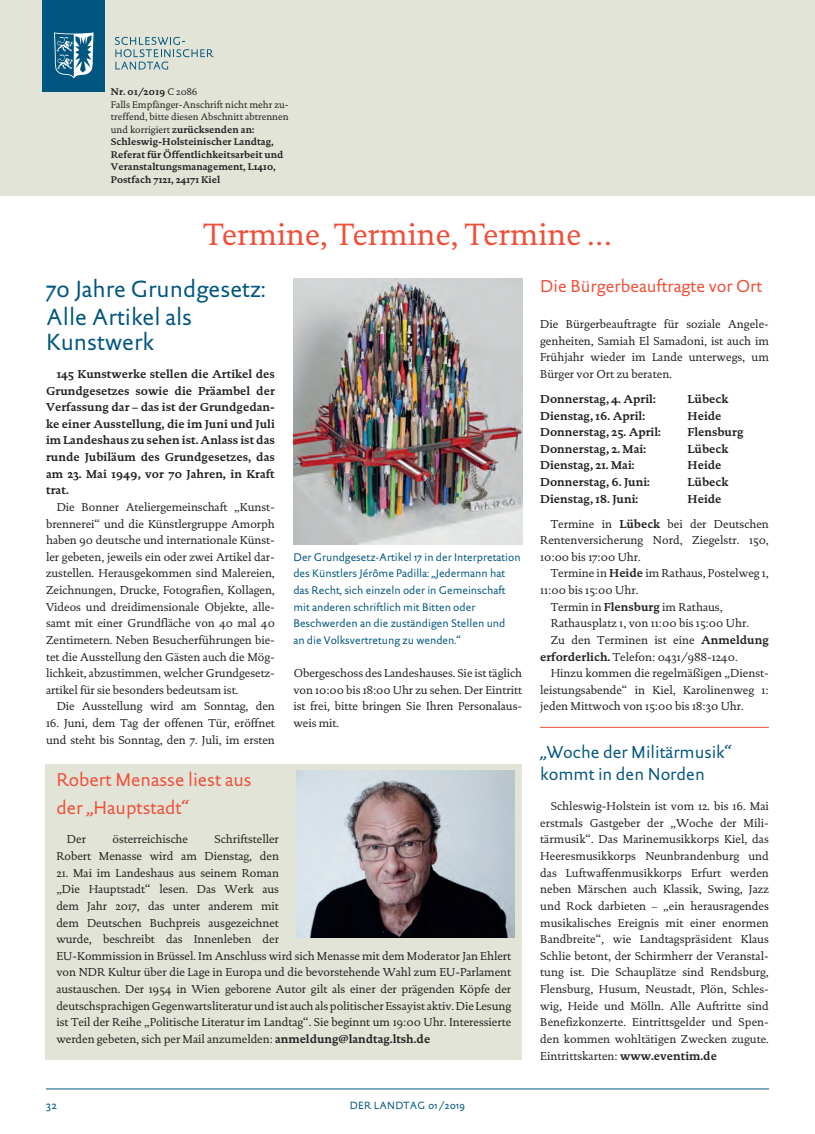
<style>
.page{position:relative;width:815px;height:1134px;background:#fff}
.page>*{position:absolute;margin:0;border:0;box-sizing:border-box;transform-origin:0 0}
.t1{font:31.25px "DTL Documenta ST";color:#ef4f38}
.t2{font:23.75px/28.4px "DTL Documenta Sans ST";color:#00567e}
.t3{font:18.75px/28.8px "DTL Documenta Sans ST";color:#ef4f38}
.t4{font:17.5px/22.5px "DTL Documenta Sans ST";color:#00567e}
.t5{font:17.5px "DTL Documenta Sans ST";color:#ef4f38}
.t6{font:11.62px/16.6px "DTL Documenta ST";letter-spacing:-.005em;color:#231f20;text-align:justify}
.t7{font:700 11.62px/16.6px "DTL Documenta ST";color:#231f20;text-align:justify}
.t8{font:11.25px/16.6px "DTL Documenta Sans ST";color:#00567e}
.t9{font:10.62px "DTL Documenta Sans ST";letter-spacing:.025em;color:#00567e}
.t10{font:700 9.75px/12.5px "DTL Documenta ST";color:#231f20}
.s1{font-weight:400}
.s2{font-weight:700}
</style>
<div class="page">
<hr style="left:46px;top:1089px;width:723px;height:1px;background:#00567e">
<img style="left:294px;top:278px;width:228px;height:266px">
<div style="left:0;top:0;width:815px;height:195px;background:#e3e4d8"></div>
<div style="left:46px;top:764px;width:476px;height:295px;background:#e3e4d8"></div>
<hr style="left:540px;top:727px;width:229px;height:1px;background:#ef4f38">
<svg style="left:115px;top:37px;width:98px;height:33px"></svg>
<div style="left:43px;top:0;width:62px;height:92px;background:#00567e"></div>
<svg style="left:54px;top:32px;width:40px;height:46px"></svg>
<img style="left:297px;top:771px;width:218px;height:166px">
<p class="t10" style="left:111px;top:86px;width:179px">Nr. 01/2019 <span class="s1">C 2086<br>Falls Empfänger-Anschrift nicht mehr zu&shy;treffend, bitte diesen Abschnitt abtrennen und korrigiert</span> zurücksenden an:<br>Schleswig-Holsteinischer Landtag, Referat für Öffentlichkeitsarbeit und Veranstaltungsmanagement, L1410, Postfach 7121, 24171 Kiel</p>
<h1 class="t1" style="left:203px;top:216px;width:410px">Termine, Termine, Termine ...</h1>
<h2 class="t2" style="left:46px;top:274px;width:221px">70 Jahre Grundgesetz:<br>Alle Artikel als</h2>
<h2 class="t2" style="left:46px;top:328px;width:109px">Kunstwerk</h2>
<p class="t7" style="left:46px;top:365px;width:230px;text-indent:11px">145 Kunstwerke stellen die Artikel des Grundgesetzes sowie die Präambel der Verfassung dar – das ist der Grundgedan&shy;ke einer Ausstellung, die im Juni und Juli im Landeshaus zu sehen ist. Anlass ist das runde Jubiläum des Grundgesetzes, das am 23. Mai 1949, vor 70 Jahren, in Kraft trat.</p>
<p class="t6" style="left:46px;top:499px;width:230px;text-indent:11px">Die Bonner Ateliergemeinschaft „Kunst&shy;brennerei“ und die Künstlergruppe Amorph haben 90 deutsche und internationale Künst&shy;ler gebeten, jeweils ein oder zwei Artikel dar&shy;zustellen. Herausgekommen sind Malereien, Zeichnungen, Drucke, Fotografien, Kollagen, Videos und dreidimensionale Objekte, alle&shy;samt mit einer Grundfläche von 40 mal 40<br>Zentimetern. Neben Besucherführungen bie&shy;tet die Ausstellung den Gästen auch die Mög&shy;lichkeit, abzustimmen, welcher Grundgesetz&shy;artikel für sie besonders bedeutsam ist.</p>
<p class="t6" style="left:57px;top:698px;width:220px">Die Ausstellung wird am Sonntag, den</p>
<p class="t6" style="left:46px;top:715px;width:230px">16. Juni, dem Tag der offenen Tür, eröffnet und steht bis Sonntag, den 7. Juli, im ersten</p>
<h3 class="t5" style="left:540px;top:276px;width:224px">Die Bürgerbeauftragte vor Ort</h3>
<p class="t6" style="left:540px;top:316px;width:230px">Die Bürgerbeauftragte für soziale Angele&shy;genheiten, Samiah El Samadoni, ist auch im Frühjahr wieder im Lande unterwegs, um Bürger vor Ort zu beraten.</p>
<p class="t7" style="left:540px;top:390px;width:117px">Donnerstag, 4. April:</p>
<p class="t7" style="left:688px;top:390px;width:42px">Lübeck</p>
<p class="t7" style="left:540px;top:407px;width:106px">Dienstag, 16. April:</p>
<p class="t7" style="left:688px;top:407px;width:36px">Heide</p>
<p class="t7" style="left:540px;top:424px;width:122px">Donnerstag, 25. April:</p>
<p class="t7" style="left:688px;top:424px;width:57px">Flensburg</p>
<p class="t7" style="left:540px;top:440px;width:107px">Donnerstag, 2. Mai:</p>
<p class="t7" style="left:688px;top:440px;width:42px">Lübeck</p>
<p class="t7" style="left:540px;top:457px;width:96px">Dienstag, 21. Mai:</p>
<p class="t7" style="left:688px;top:457px;width:36px">Heide</p>
<p class="t7" style="left:540px;top:474px;width:111px">Donnerstag, 6. Juni:</p>
<p class="t7" style="left:688px;top:474px;width:42px">Lübeck</p>
<p class="t7" style="left:540px;top:490px;width:99px">Dienstag, 18. Juni:</p>
<p class="t6" style="left:551px;top:486px;width:220px;line-height:24.9px;text-indent:137px"><span class="s2">Heide<br></span>Termine in <span class="s2">Lübeck</span> bei der Deutschen</p>
<p class="t6" style="left:540px;top:532px;width:230px">Rentenversicherung Nord, Ziegelstr. 150,<br>10:00 bis 17:00 Uhr.</p>
<p class="t6" style="left:551px;top:565px;width:220px">Termine in <span class="s2">Heide</span> im Rathaus, Postelweg 1,</p>
<p class="t6" style="left:540px;top:582px;width:100px">11:00 bis 15:00 Uhr.</p>
<p class="t6" style="left:551px;top:598px;width:174px">Termin in <span class="s2">Flensburg</span> im Rathaus,</p>
<p class="t6" style="left:551px;top:615px;width:200px">Rathausplatz 1, von 11:00 bis 15:00 Uhr.</p>
<p class="t6" style="left:551px;top:632px;width:220px">Zu den Terminen ist eine <span class="s2">Anmeldung</span></p>
<p class="t6" style="left:540px;top:648px;width:199px"><span class="s2">erforderlich.</span> Telefon: 0431/988-1240.</p>
<p class="t6" style="left:551px;top:665px;width:220px">Hinzu kommen die regelmäßigen „Dienst-</p>
<p class="t6" style="left:540px;top:681px;width:230px">leistungsabende“ in Kiel, Karolinenweg 1:</p>
<p class="t6" style="left:540px;top:698px;width:205px">jeden Mittwoch von 15:00 bis 18:30 Uhr.</p>
<h3 class="t4" style="left:540px;top:740px;width:193px">„Woche der Militärmusik“ kommt in den Norden</h3>
<p class="t6" style="left:540px;top:798px;width:230px;text-indent:11px">Schleswig-Holstein ist vom 12. bis 16. Mai erstmals Gastgeber der „Woche der Mili&shy;tärmusik“. Das Marinemusikkorps Kiel, das Heeresmusikkorps Neunbrandenburg und das Luftwaffenmusikkorps Erfurt werden neben Märschen auch Klassik, Swing, Jazz und Rock darbieten – „ein herausragendes musikalisches Ereignis mit einer enormen Bandbreite“, wie Landtagspräsident Klaus Schlie betont, der Schirmherr der Veranstal&shy;tung ist. Die Schauplätze sind Rendsburg, Flensburg, Husum, Neustadt, Plön, Schles&shy;wig, Heide und Mölln. Alle Auftritte sind Benefizkonzerte. Eintrittsgelder und Spen&shy;den kommen wohltätigen Zwecken zugute.<br>Eintrittskarten: <span class="s2">www.eventim.de</span></p>
<p class="t8" style="left:293px;top:548px;width:229px">Der Grundgesetz-Artikel 17 in der Interpretation des Künstlers Jérôme Padilla: „Jedermann hat das Recht, sich einzeln oder in Gemeinschaft mit anderen schriftlich mit Bitten oder Beschwerden an die zuständigen Stellen und<br>an die Volksvertretung zu wenden.“</p>
<p class="t6" style="left:293px;top:665px;width:230px">Obergeschoss des Landeshauses. Sie ist täglich von 10:00 bis 18:00 Uhr zu sehen. Der Eintritt ist frei, bitte bringen Sie Ihren Personalaus&shy;weis mit.</p>
<h3 class="t3" style="left:56px;top:765px;width:197px">Robert Menasse liest aus der „Hauptstadt“</h3>
<p class="t6" style="left:67px;top:831px;width:21px">Der</p>
<p class="t6" style="left:112px;top:831px;width:77px">österreichische</p>
<p class="t6" style="left:56px;top:831px;width:224px;text-align:right">Schriftsteller<br>Robert Menasse wird am Dienstag, den</p>
<p class="t6" style="left:56px;top:864px;width:456px;text-align:left">21. Mai im Landeshaus aus seinem Roman<br>„Die Hauptstadt“ lesen. Das Werk aus<br>dem Jahr 2017, das unter anderem mit<br>dem Deutschen Buchpreis ausgezeichnet<br>wurde, beschreibt das Innenleben der<br>EU-Kommission in Brüssel. Im Anschluss wird sich Menasse mit dem Moderator Jan Ehlert von NDR Kultur über die Lage in Europa und die bevorstehende Wahl zum EU-Parlament austauschen. Der 1954 in Wien geborene Autor gilt als einer der prägenden Köpfe der deutschsprachigen Gegenwartsliteratur und ist auch als politischer Essayist aktiv. Die Lesung ist Teil der Reihe „Politische Literatur im Landtag“. Sie beginnt um 19:00 Uhr. Interessierte werden gebeten, sich per Mail anzumelden: <span class="s2">anmeldung@landtag.ltsh.de</span></p>
<p class="t8" style="left:46px;top:1097px;width:12px">32</p>
<p class="t9" style="left:350px;top:1099px;width:117px">DER LANDTAG 01/2019</p>
</div>
